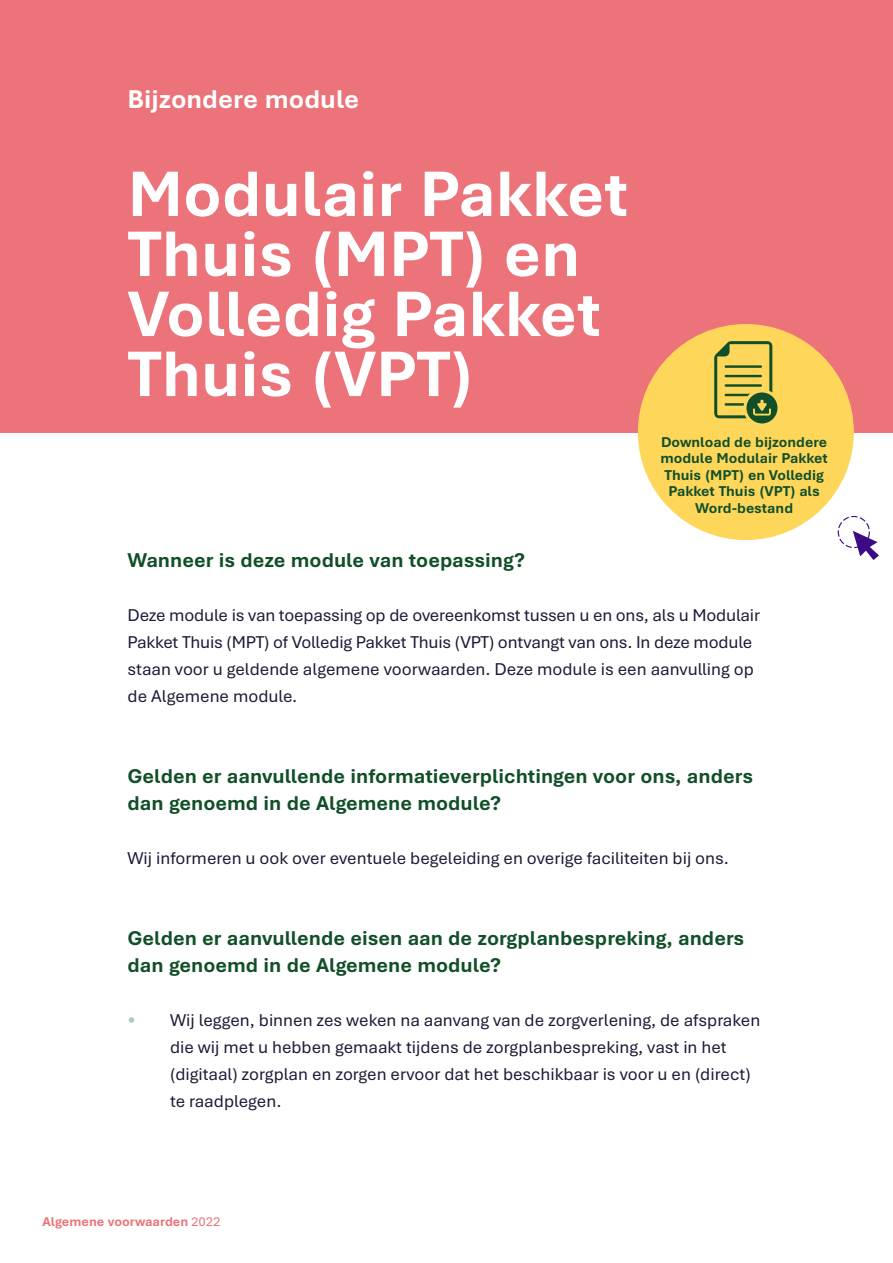
<style>
.page{position:relative;width:893px;height:1263px;background:#fff}
.page>*{position:absolute;margin:0;border:0;box-sizing:border-box;transform-origin:0 0}
.t1{font:700 67.5px/60px "Bierstadt";color:#fff}
.t2{font:700 27px "Bierstadt";color:#fff}
.t3{font:700 21px/27px "Bierstadt";color:#114f28}
.t4{font:18px/27px "Bierstadt";color:#1e1a37}
.t5{font:700 15px/16.5px "Bierstadt";color:#114f28;text-align:center}
.t6{font:700 13.5px "Bierstadt";color:#eb7379}
.s1{color:#a7d0bc}
.s2{font-weight:400}
</style>
<div class="page">
<div style="left:0;top:0;width:893px;height:432px;background:#eb7379"></div>
<div style="left:638px;top:324px;width:216px;height:216px;background:#fed75a;border-radius:50%"></div>
<svg style="left:714px;top:341px;width:63px;height:82px"></svg>
<div style="left:838px;top:516px;width:32px;height:32px;border:1px dashed #3d0a85;border-radius:50%"></div>
<svg style="left:853px;top:531px;width:26px;height:29px"></svg>
<h2 class="t2" style="left:128px;top:84px;width:233px">Bijzondere module</h2>
<h1 class="t1" style="left:128px;top:165px;width:502px">Modulair Pakket<br>Thuis (MPT) en<br>Volledig Pakket<br>Thuis (VPT)</h1>
<p class="t5" style="left:660px;top:434px;width:169px">Download de bijzondere module Modulair Pakket<br>Thuis (MPT) en Volledig<br>Pakket Thuis (VPT) als<br>Word-bestand</p>
<p class="t3" style="left:128px;top:547px;width:399px">Wanneer is deze module van toepassing?</p>
<p class="t4" style="left:128px;top:602px;width:634px">Deze module is van toepassing op de overeenkomst tussen u en ons, als u Modulair Pakket Thuis (MPT) of Volledig Pakket Thuis (VPT) ontvangt van ons. In deze module staan voor u geldende algemene voorwaarden. Deze module is een aanvulling op de Algemene module.</p>
<p class="t3" style="left:128px;top:763px;width:627px">Gelden er aanvullende informatieverplichtingen voor ons, anders dan genoemd in de Algemene module?</p>
<p class="t4" style="left:128px;top:845px;width:603px">Wij informeren u ook over eventuele begeleiding en overige faciliteiten bij ons.</p>
<p class="t3" style="left:128px;top:925px;width:618px">Gelden er aanvullende eisen aan de zorgplanbespreking, anders dan genoemd in de Algemene module?</p>
<p class="t4" style="left:170px;top:1007px;width:592px;text-indent:-43px"><span class="s1">•</span> Wij leggen, binnen zes weken na aanvang van de zorgverlening, de afspraken die wij met u hebben gemaakt tijdens de zorgplanbespreking, vast in het (digitaal) zorgplan en zorgen ervoor dat het beschikbaar is voor u en (direct) te raadplegen.</p>
<p class="t6" style="left:43px;top:1214px;width:180px">Algemene voorwaarden <span class="s2">2022</span></p>
</div>
